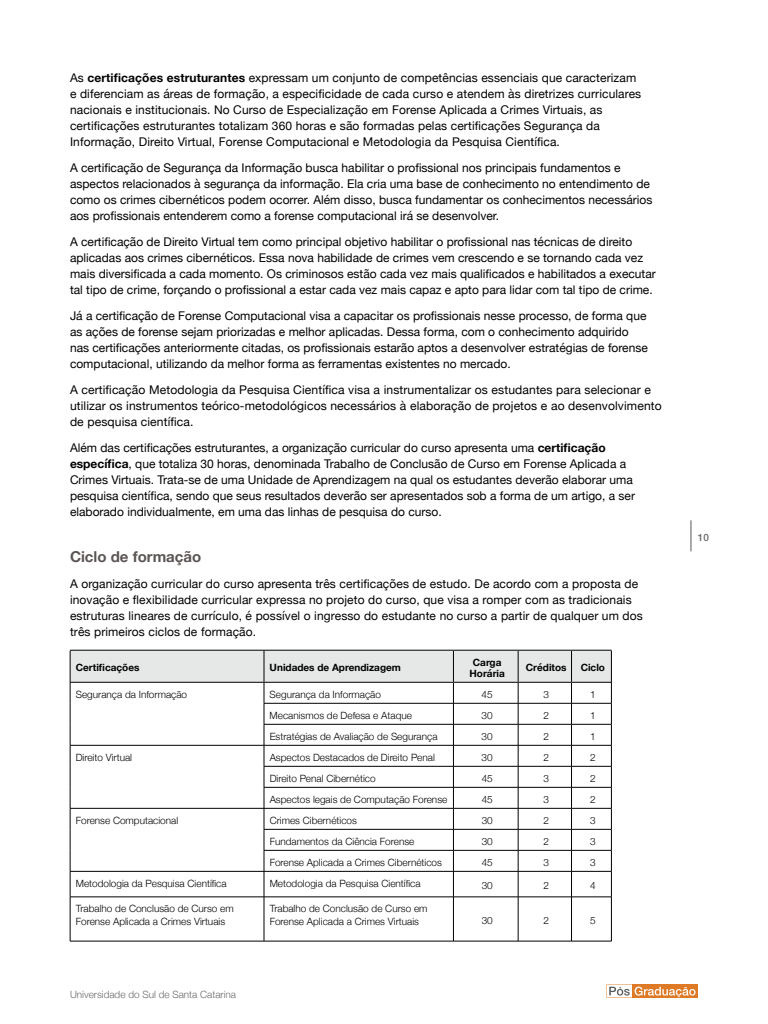
<style>
.page{position:relative;width:768px;height:1024px;background:#fff}
.page>*{position:absolute;margin:0;border:0;box-sizing:border-box;transform-origin:0 0}
.t1{font:700 15px "Helvetica Neue";color:#5b5554}
.t2{font:12px/16px "Helvetica Neue";color:#000001}
.t3{font:300 10px/13px "Helvetica Neue";color:#000001}
.t4{font:700 10px/11px "Helvetica Neue";color:#000001;text-align:center}
.t5{font:300 10px "Helvetica Neue";color:#6a6968}
.t6{font:500 10px "Helvetica Neue";color:#6a6968}
.s1{font-weight:700}
</style>
<div class="page">
<div style="left:632px;top:984px;width:66px;height:14px;background:#de7a26"></div>
<svg style="left:606px;top:984px;width:90px;height:14px"></svg>
<hr style="left:691px;top:520px;width:1px;height:31px;background:#5b5554">
<svg style="left:71px;top:898px;width:540px;height:43px"></svg>
<svg style="left:70px;top:651px;width:542px;height:246px"></svg>
<hr style="left:70px;top:897px;width:194px;height:1px;background:#000001">
<hr style="left:70px;top:897px;width:1px;height:44px;background:#000001">
<hr style="left:264px;top:897px;width:189px;height:1px;background:#000001">
<hr style="left:264px;top:897px;width:1px;height:44px;background:#000001">
<hr style="left:453px;top:897px;width:65px;height:1px;background:#000001">
<hr style="left:453px;top:897px;width:1px;height:44px;background:#000001">
<hr style="left:518px;top:897px;width:54px;height:1px;background:#000001">
<hr style="left:518px;top:897px;width:1px;height:44px;background:#000001">
<hr style="left:572px;top:897px;width:40px;height:1px;background:#000001">
<hr style="left:571px;top:897px;width:1px;height:44px;background:#000001">
<hr style="left:611px;top:897px;width:1px;height:44px;background:#000001">
<hr style="left:70px;top:941px;width:194px;height:1px;background:#000001">
<hr style="left:264px;top:941px;width:189px;height:1px;background:#000001">
<hr style="left:453px;top:941px;width:65px;height:1px;background:#000001">
<hr style="left:518px;top:941px;width:54px;height:1px;background:#000001">
<hr style="left:572px;top:941px;width:40px;height:1px;background:#000001">
<hr style="left:70px;top:650px;width:194px;height:1px;background:#000001">
<hr style="left:264px;top:650px;width:189px;height:1px;background:#000001">
<hr style="left:453px;top:650px;width:65px;height:1px;background:#000001">
<hr style="left:518px;top:650px;width:54px;height:1px;background:#000001">
<hr style="left:572px;top:650px;width:40px;height:1px;background:#000001">
<hr style="left:70px;top:682px;width:194px;height:1px;background:#000001">
<hr style="left:264px;top:682px;width:189px;height:1px;background:#000001">
<hr style="left:453px;top:682px;width:65px;height:1px;background:#000001">
<hr style="left:518px;top:682px;width:54px;height:1px;background:#000001">
<hr style="left:572px;top:682px;width:39px;height:1px;background:#000001">
<hr style="left:70px;top:651px;width:1px;height:31px;background:#000001">
<hr style="left:611px;top:651px;width:1px;height:31px;background:#000001">
<p class="t2" style="left:70px;top:70px;width:573px">As <span class="s1">certificações estruturantes</span> expressam um conjunto de competências essenciais que caracterizam e diferenciam as áreas de formação, a especificidade de cada curso e atendem às diretrizes curriculares nacionais e institucionais. No Curso de Especialização em Forense Aplicada a Crimes Virtuais, as certificações estruturantes totalizam 360 horas e são formadas pelas certificações Segurança da Informação, Direito Virtual, Forense Computacional e Metodologia da Pesquisa Científica.</p>
<p class="t2" style="left:70px;top:160px;width:584px">A certificação de Segurança da Informação busca habilitar o profissional nos principais fundamentos e aspectos relacionados à segurança da informação. Ela cria uma base de conhecimento no entendimento de como os crimes cibernéticos podem ocorrer. Além disso, busca fundamentar os conhecimentos necessários aos profissionais entenderem como a forense computacional irá se desenvolver.</p>
<p class="t2" style="left:70px;top:234px;width:587px">A certificação de Direito Virtual tem como principal objetivo habilitar o profissional nas técnicas de direito aplicadas aos crimes cibernéticos. Essa nova habilidade de crimes vem crescendo e se tornando cada vez mais diversificada a cada momento. Os criminosos estão cada vez mais qualificados e habilitados a executar tal tipo de crime, forçando o profissional a estar cada vez mais capaz e apto para lidar com tal tipo de crime.</p>
<p class="t2" style="left:70px;top:308px;width:579px">Já a certificação de Forense Computacional visa a capacitar os profissionais nesse processo, de forma que as ações de forense sejam priorizadas e melhor aplicadas. Dessa forma, com o conhecimento adquirido nas certificações anteriormente citadas, os profissionais estarão aptos a desenvolver estratégias de forense computacional, utilizando da melhor forma as ferramentas existentes no mercado.</p>
<p class="t2" style="left:70px;top:382px;width:593px">A certificação Metodologia da Pesquisa Científica visa a instrumentalizar os estudantes para selecionar e utilizar os instrumentos teórico-metodológicos necessários à elaboração de projetos e ao desenvolvimento de pesquisa científica.</p>
<p class="t2" style="left:70px;top:440px;width:567px">Além das certificações estruturantes, a organização curricular do curso apresenta uma <span class="s1">certificação específica</span>, que totaliza 30 horas, denominada Trabalho de Conclusão de Curso em Forense Aplicada a Crimes Virtuais. Trata-se de uma Unidade de Aprendizagem na qual os estudantes deverão elaborar uma pesquisa científica, sendo que seus resultados deverão ser apresentados sob a forma de um artigo, a ser elaborado individualmente, em uma das linhas de pesquisa do curso.</p>
<p class="t1" style="left:70px;top:545px;width:133px">Ciclo de formação</p>
<p class="t2" style="left:70px;top:576px;width:574px">A organização curricular do curso apresenta três certificações de estudo. De acordo com a proposta de inovação e flexibilidade curricular expressa no projeto do curso, que visa a romper com as tradicionais estruturas lineares de currículo, é possível o ingresso do estudante no curso a partir de qualquer um dos três primeiros ciclos de formação.</p>
<p class="t4" style="left:76px;top:662px;width:65px">Certificações</p>
<p class="t4" style="left:270px;top:662px;width:133px">Unidades de Aprendizagem</p>
<p class="t4" style="left:470px;top:657px;width:37px">Carga<br>Horária</p>
<p class="t4" style="left:526px;top:662px;width:42px">Créditos</p>
<p class="t4" style="left:581px;top:662px;width:26px">Ciclo</p>
<p class="t3" style="left:76px;top:687px;width:113px">Segurança da Informação</p>
<p class="t3" style="left:270px;top:687px;width:113px">Segurança da Informação</p>
<p class="t3" style="left:482px;top:687px;width:13px">45</p>
<p class="t3" style="left:543px;top:687px;width:7px">3</p>
<p class="t3" style="left:590px;top:687px;width:7px">1</p>
<p class="t3" style="left:270px;top:708px;width:144px">Mecanismos de Defesa e Ataque</p>
<p class="t3" style="left:482px;top:708px;width:13px">30</p>
<p class="t3" style="left:543px;top:708px;width:7px">2</p>
<p class="t3" style="left:590px;top:708px;width:7px">1</p>
<p class="t3" style="left:270px;top:729px;width:169px">Estratégias de Avaliação de Segurança</p>
<p class="t3" style="left:482px;top:729px;width:13px">30</p>
<p class="t3" style="left:543px;top:729px;width:7px">2</p>
<p class="t3" style="left:590px;top:729px;width:7px">1</p>
<p class="t3" style="left:76px;top:750px;width:58px">Direito Virtual</p>
<p class="t3" style="left:270px;top:750px;width:167px">Aspectos Destacados de Direito Penal</p>
<p class="t3" style="left:482px;top:750px;width:13px">30</p>
<p class="t3" style="left:543px;top:750px;width:7px">2</p>
<p class="t3" style="left:590px;top:750px;width:7px">2</p>
<p class="t3" style="left:270px;top:771px;width:107px">Direito Penal Cibernético</p>
<p class="t3" style="left:482px;top:771px;width:13px">45</p>
<p class="t3" style="left:543px;top:771px;width:7px">3</p>
<p class="t3" style="left:590px;top:771px;width:7px">2</p>
<p class="t3" style="left:270px;top:792px;width:179px">Aspectos legais de Computação Forense</p>
<p class="t3" style="left:482px;top:792px;width:13px">45</p>
<p class="t3" style="left:544px;top:792px;width:7px">3</p>
<p class="t3" style="left:590px;top:792px;width:7px">2</p>
<p class="t3" style="left:76px;top:813px;width:104px">Forense Computacional</p>
<p class="t3" style="left:270px;top:813px;width:89px">Crimes Cibernéticos</p>
<p class="t3" style="left:482px;top:813px;width:13px">30</p>
<p class="t3" style="left:544px;top:813px;width:7px">2</p>
<p class="t3" style="left:590px;top:813px;width:7px">3</p>
<p class="t3" style="left:270px;top:834px;width:146px">Fundamentos da Ciência Forense</p>
<p class="t3" style="left:482px;top:834px;width:13px">30</p>
<p class="t3" style="left:544px;top:834px;width:7px">2</p>
<p class="t3" style="left:590px;top:834px;width:7px">3</p>
<p class="t3" style="left:270px;top:855px;width:174px">Forense Aplicada a Crimes Cibernéticos</p>
<p class="t3" style="left:482px;top:855px;width:13px">45</p>
<p class="t3" style="left:544px;top:855px;width:7px">3</p>
<p class="t3" style="left:590px;top:855px;width:7px">3</p>
<p class="t3" style="left:76px;top:876px;width:152px">Metodologia da Pesquisa Científica</p>
<p class="t3" style="left:270px;top:876px;width:152px">Metodologia da Pesquisa Científica</p>
<p class="t3" style="left:482px;top:878px;width:13px">30</p>
<p class="t3" style="left:544px;top:878px;width:7px">2</p>
<p class="t3" style="left:590px;top:878px;width:7px">4</p>
<p class="t3" style="left:76px;top:901px;width:159px">Trabalho de Conclusão de Curso em<br>Forense Aplicada a Crimes Virtuais</p>
<p class="t3" style="left:270px;top:901px;width:159px">Trabalho de Conclusão de Curso em<br>Forense Aplicada a Crimes Virtuais</p>
<p class="t3" style="left:482px;top:913px;width:13px">30</p>
<p class="t3" style="left:544px;top:913px;width:7px">2</p>
<p class="t3" style="left:590px;top:913px;width:7px">5</p>
<p class="t5" style="left:70px;top:986px;width:168px">Universidade do Sul de Santa Catarina</p>
<p class="t6" style="left:698px;top:529px;width:13px">10</p>
</div>
